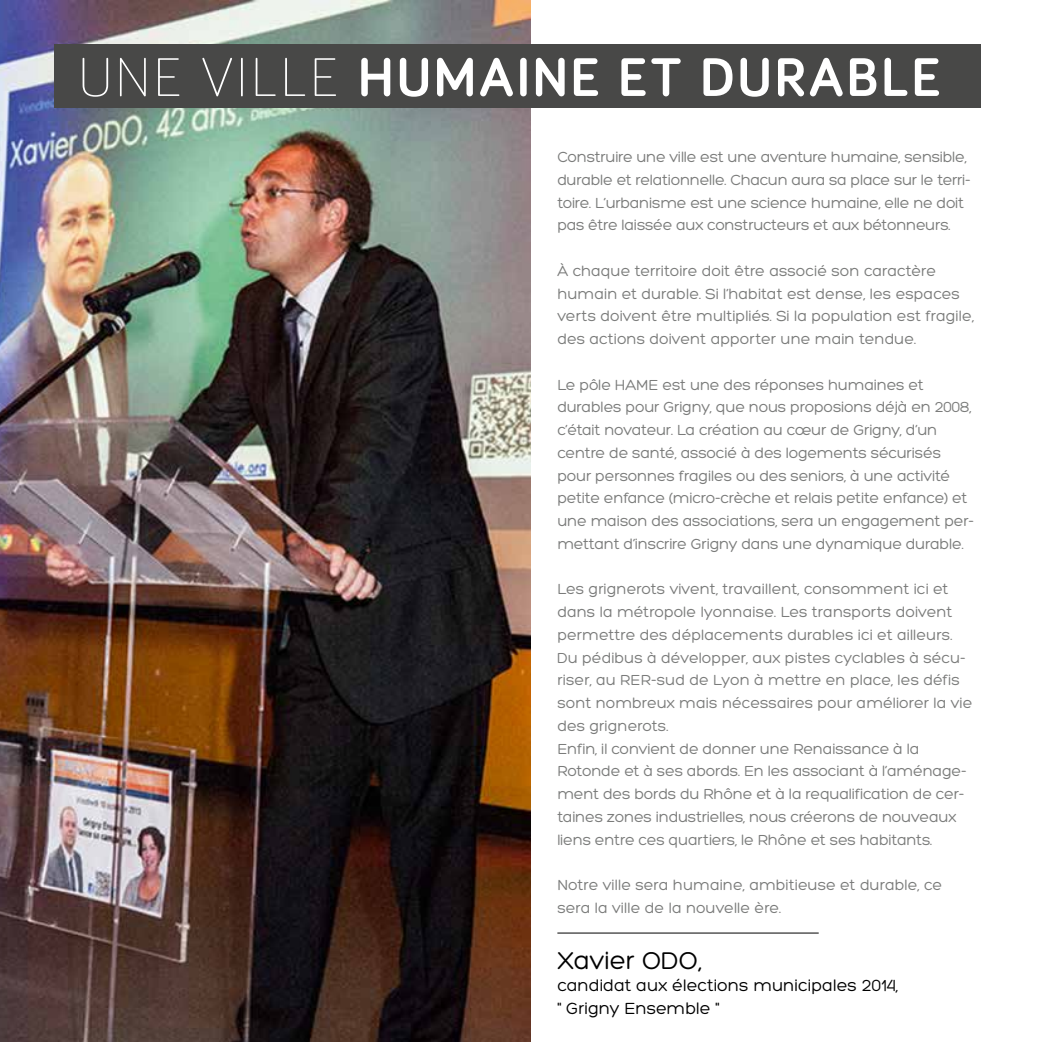
<style>
.page{position:relative;width:1042px;height:1042px;background:#fff}
.page>*{position:absolute;margin:0;border:0;box-sizing:border-box;transform-origin:0 0}
.t1{font:700 56px "Bariol";letter-spacing:.05em;color:#fff}
.t2{font:26.25px "Hero";color:#000}
.t3{font:17.5px/22.8px "Hero";color:#000}
.t4{font:15.75px/22.8px "Hero";letter-spacing:-.015em;color:#7a7b7a}
.s1{font-weight:300}
</style>
<div class="page">
<img style="left:0;top:0;width:531px;height:1042px">
<div style="left:55px;top:45px;width:926px;height:63px;background:#484847"></div>
<hr style="left:557px;top:932px;width:262px;height:1px;background:#000">
<hr style="left:1041px;top:766px;width:1px;height:38px;background:#000">
<h1 class="t1" style="left:78px;top:39px;width:865px"><span class="s1">UNE VILLE</span> HUMAINE ET DURABLE</h1>
<p class="t4" style="left:557px;top:146px;width:415px">Construire une ville est une aventure humaine, sensible, durable et relationnelle. Chacun aura sa place sur le terri&shy;toire. L’urbanisme est une science humaine, elle ne doit pas être laissée aux constructeurs et aux bétonneurs.</p>
<p class="t4" style="left:557px;top:260px;width:418px">À chaque territoire doit être associé son caractère humain et durable. Si l’habitat est dense, les espaces verts doivent être multipliés. Si la population est fragile, des actions doivent apporter une main tendue.</p>
<p class="t4" style="left:557px;top:373px;width:418px">Le pôle HAME est une des réponses humaines et durables pour Grigny, que nous proposions déjà en 2008, c’était novateur. La création au cœur de Grigny, d’un centre de santé, associé à des logements sécurisés pour personnes fragiles ou des seniors, à une activité petite enfance (micro-crèche et relais petite enfance) et une maison des associations, sera un engagement per&shy;mettant d’inscrire Grigny dans une dynamique durable.</p>
<p class="t4" style="left:557px;top:578px;width:416px">Les grignerots vivent, travaillent, consomment ici et dans la métropole lyonnaise. Les transports doivent permettre des déplacements durables ici et ailleurs.<br>Du pédibus à développer, aux pistes cyclables à sécu&shy;riser, au RER-sud de Lyon à mettre en place, les défis sont nombreux mais nécessaires pour améliorer la vie des grignerots.<br>Enfin, il convient de donner une Renaissance à la Rotonde et à ses abords. En les associant à l’aménage&shy;ment des bords du Rhône et à la requalification de cer&shy;taines zones industrielles, nous créerons de nouveaux liens entre ces quartiers, le Rhône et ses habitants.</p>
<p class="t4" style="left:557px;top:874px;width:386px">Notre ville sera humaine, ambitieuse et durable, ce sera la ville de la nouvelle ère.</p>
<h2 class="t2" style="left:557px;top:946px;width:146px">Xavier ODO,</h2>
<p class="t3" style="left:557px;top:974px;width:342px">candidat aux élections municipales 2014, " Grigny Ensemble "</p>
</div>
